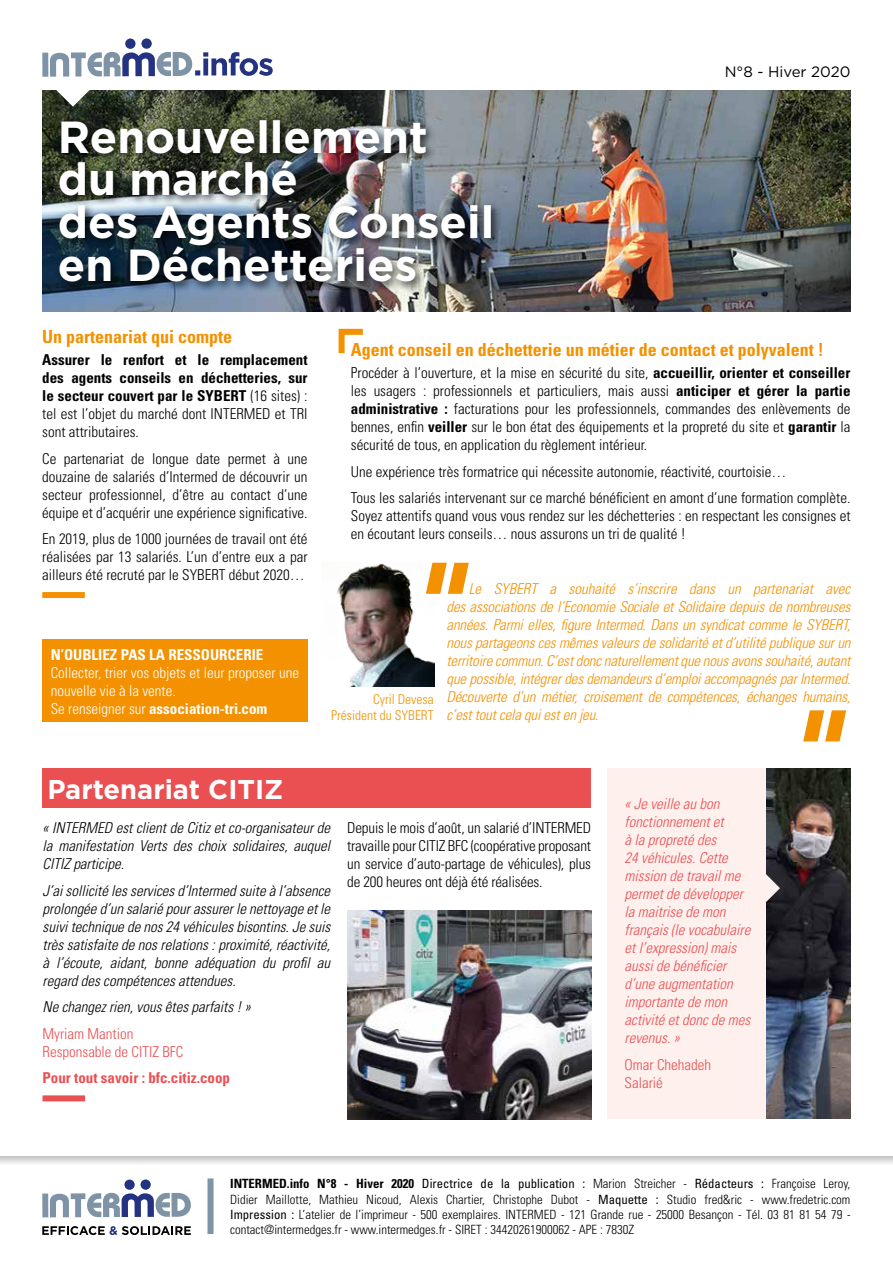
<style>
.page{position:relative;width:893px;height:1263px;background:#fff}
.page>*{position:absolute;margin:0;border:0;box-sizing:border-box;transform-origin:0 0}
.t1{font:700 44.85px/42.9px "Gotham";color:#fff}
.t2{font:700 27.15px "Gotham";color:#fff}
.t3{font:700 condensed 18px "Univers";color:#f39100}
.t4{font:300 condensed 15px/18px "Univers";color:#000;text-align:justify}
.t5{font:italic 300 condensed 15px/18px "Univers";letter-spacing:-.01em;color:#f39100;text-align:justify}
.t6{font:italic 300 condensed 15px/18px "Univers";color:#000;text-align:justify}
.t7{font:italic 300 condensed 15px/18px "Univers";color:#ea4f52}
.t8{font:700 condensed 15px/18px "Univers";color:#000;text-align:justify}
.t9{font:300 condensed 15px/18px "Univers";color:#fff}
.t10{font:300 condensed 15px/18px "Univers";color:#ea4f52}
.t11{font:700 condensed 15px "Univers";color:#ea4f52}
.t12{font:700 condensed 15px "Univers";color:#fff}
.t13{font:15px "Gotham";color:#000}
.t14{font:300 condensed 13.5px/16.2px "Univers";color:#f39100;text-align:right}
.t15{font:300 condensed 12.75px/15.3px "Univers";color:#000;text-align:justify}
.s1{font-weight:300}
.s2{font-weight:700}
.s3{font-weight:400}
</style>
<div class="page">
<img style="left:765px;top:769px;width:85px;height:349px">
<svg style="left:338px;top:328px;width:25px;height:26px"></svg>
<div style="left:607px;top:769px;width:158px;height:350px;background:#fdf0ed"></div>
<img style="left:42px;top:90px;width:808px;height:221px">
<div style="left:42px;top:592px;width:43px;height:6px;background:#f39100"></div>
<div style="left:42px;top:639px;width:266px;height:83px;background:#f39100"></div>
<div style="left:55px;top:115px;width:447px;height:178px;background:#000;opacity:.75"></div>
<div style="left:43px;top:1095px;width:42px;height:6px;background:#ea4f52"></div>
<img style="left:347px;top:911px;width:244px;height:208px">
<div style="left:42px;top:769px;width:549px;height:39px;background:#ea4f52"></div>
<svg style="left:765px;top:865px;width:15px;height:46px"></svg>
<div style="left:207px;top:1178px;width:6px;height:56px;background:#7e93a6"></div>
<svg style="left:52px;top:90px;width:42px;height:17px"></svg>
<div style="left:42px;top:53px;width:6px;height:24px;background:#7e93a6"></div>
<svg style="left:50px;top:52px;width:223px;height:25px"></svg>
<div style="left:125px;top:39px;width:11px;height:10px;background:#243282;border-radius:50%"></div>
<div style="left:141px;top:38px;width:11px;height:11px;background:#243282;border-radius:50%"></div>
<svg style="left:42px;top:1226px;width:149px;height:9px"></svg>
<div style="left:42px;top:1193px;width:6px;height:24px;background:#7e93a6"></div>
<svg style="left:50px;top:1193px;width:141px;height:24px"></svg>
<div style="left:124px;top:1179px;width:11px;height:11px;background:#243282;border-radius:50%"></div>
<div style="left:140px;top:1179px;width:11px;height:11px;background:#243282;border-radius:50%"></div>
<svg style="left:434px;top:563px;width:35px;height:31px"></svg>
<svg style="left:803px;top:710px;width:43px;height:31px"></svg>
<img style="left:336px;top:563px;width:98px;height:123px">
<svg style="left:0;top:1156px;width:893px;height:8px;background:#dbdbdc"></svg>
<h1 class="t1" style="left:58px;top:115px;width:438px">Renouvellement du marché<br>des Agents Conseil en Déchetteries</h1>
<p class="t13" style="left:725px;top:62px;width:127px">N°8 - Hiver 2020</p>
<p class="t3" style="left:42px;top:325px;width:191px">Un partenariat qui compte</p>
<p class="t8" style="left:42px;top:350px;width:267px">Assurer le renfort et le remplacement des agents conseils en déchetteries, sur le secteur couvert par le SYBERT <span class="s1">(16 sites) : tel est l’objet du marché dont INTERMED et TRI sont attributaires.</span></p>
<p class="t4" style="left:42px;top:449px;width:267px">Ce partenariat de longue date permet à une douzaine de salariés d’Intermed de découvrir un secteur professionnel, d’être au contact d’une équipe et d’acquérir une expérience significative.</p>
<p class="t4" style="left:42px;top:529px;width:267px">En 2019, plus de 1000 journées de travail ont été réalisées par 13 salariés. L’un d’entre eux a par ailleurs été recruté par le SYBERT début 2020…</p>
<p class="t12" style="left:51px;top:645px;width:214px">N’OUBLIEZ PAS LA RESSOURCERIE</p>
<p class="t9" style="left:51px;top:663px;width:250px">Collecter, trier vos objets et leur proposer une nouvelle vie à la vente.<br>Se renseigner sur <span class="s2">association-tri.com</span></p>
<p class="t3" style="left:351px;top:339px;width:474px">Agent conseil en déchetterie un métier de contact et polyvalent !</p>
<p class="t4" style="left:351px;top:364px;width:501px">Procéder à l’ouverture, et la mise en sécurité du site, <span class="s2">accueillir, orienter et conseiller </span>les usagers : professionnels et particuliers, mais aussi <span class="s2">anticiper et gérer la partie administrative :</span> facturations pour les professionnels, commandes des enlèvements de bennes, enfin <span class="s2">veiller</span> sur le bon état des équipements et la propreté du site et <span class="s2">garantir</span> la sécurité de tous, en application du règlement intérieur.</p>
<p class="t4" style="left:351px;top:458px;width:501px;line-height:26.5px">Une expérience très formatrice qui nécessite autonomie, réactivité, courtoisie…<br>Tous les salariés intervenant sur ce marché bénéficient en amont d’une formation complète.</p>
<p class="t4" style="left:351px;top:507px;width:501px">Soyez attentifs quand vous vous rendez sur les déchetteries : en respectant les consignes et en écoutant leurs conseils… nous assurons un tri de qualité !</p>
<p class="t14" style="left:331px;top:690px;width:104px">Cyril Devesa<br>Président du SYBERT</p>
<p class="t5" style="left:446px;top:580px;width:405px;text-indent:22px">Le SYBERT a souhaité s’inscrire dans un partenariat avec des associations de l’Economie Sociale et Solidaire depuis de nombreuses années. Parmi elles, figure Intermed. Dans un syndicat comme le SYBERT, nous partageons ces mêmes valeurs de solidarité et d’utilité publique sur un territoire commun. C’est donc naturellement que nous avons souhaité, autant que possible, intégrer des demandeurs d’emploi accompagnés par Intermed.<br>Découverte d’un métier, croisement de compétences, échanges humains, c’est tout cela qui est en jeu.</p>
<h2 class="t2" style="left:47px;top:772px;width:238px">Partenariat CITIZ</h2>
<p class="t6" style="left:43px;top:819px;width:289px">« INTERMED est client de Citiz et co-organisateur de la manifestation Verts des choix solidaires, auquel CITIZ participe.</p>
<p class="t6" style="left:43px;top:881px;width:289px">J’ai sollicité les services d’Intermed suite à l’absence prolongée d’un salarié pour assurer le nettoyage et le suivi technique de nos 24 véhicules bisontins. Je suis très satisfaite de nos relations : proximité, réactivité, à l’écoute, aidant, bonne adéquation du profil au regard des compétences attendues.</p>
<p class="t6" style="left:43px;top:998px;width:210px">Ne changez rien, vous êtes parfaits ! »</p>
<p class="t10" style="left:43px;top:1024px;width:142px">Myriam Mantion<br>Responsable de CITIZ BFC</p>
<p class="t11" style="left:43px;top:1069px;width:189px">Pour tout savoir : bfc.citiz.coop</p>
<p class="t4" style="left:347px;top:819px;width:245px">Depuis le mois d’août, un salarié d’INTERMED travaille pour CITIZ BFC (coopérative proposant un service d’auto-partage de véhicules), plus de 200 heures ont déjà été réalisées.</p>
<p class="t7" style="left:625px;top:794px;width:127px">« Je veille au bon fonctionnement et<br>à la propreté des<br>24 véhicules. Cette mission de travail me permet de développer la maitrise de mon français (le vocabulaire et l’expression) mais aussi de bénéficier d’une augmentation importante de mon activité et donc de mes revenus. »</p>
<p class="t10" style="left:625px;top:1055px;width:88px">Omar Chehadeh<br>Salarié</p>
<p class="t15" style="left:230px;top:1176px;width:622px"><span class="s2">INTERMED.info N°8 - Hiver 2020</span> <span class="s3">Directrice de la publication :</span> Marion Streicher - <span class="s3">Rédacteurs :</span> Françoise Leroy, Didier Maillotte, Mathieu Nicoud, Alexis Chartier, Christophe Dubot - <span class="s3">Maquette :</span> Studio fred&amp;ric - www.fredetric.com <span class="s3">Impression :</span> L’atelier de l’imprimeur - 500 exemplaires. INTERMED - 121 Grande rue - 25000 Besançon - Tél. 03 81 81 54 79 - contact@intermedges.fr - www.intermedges.fr - SIRET : 34420261900062 - APE : 7830Z</p>
</div>
